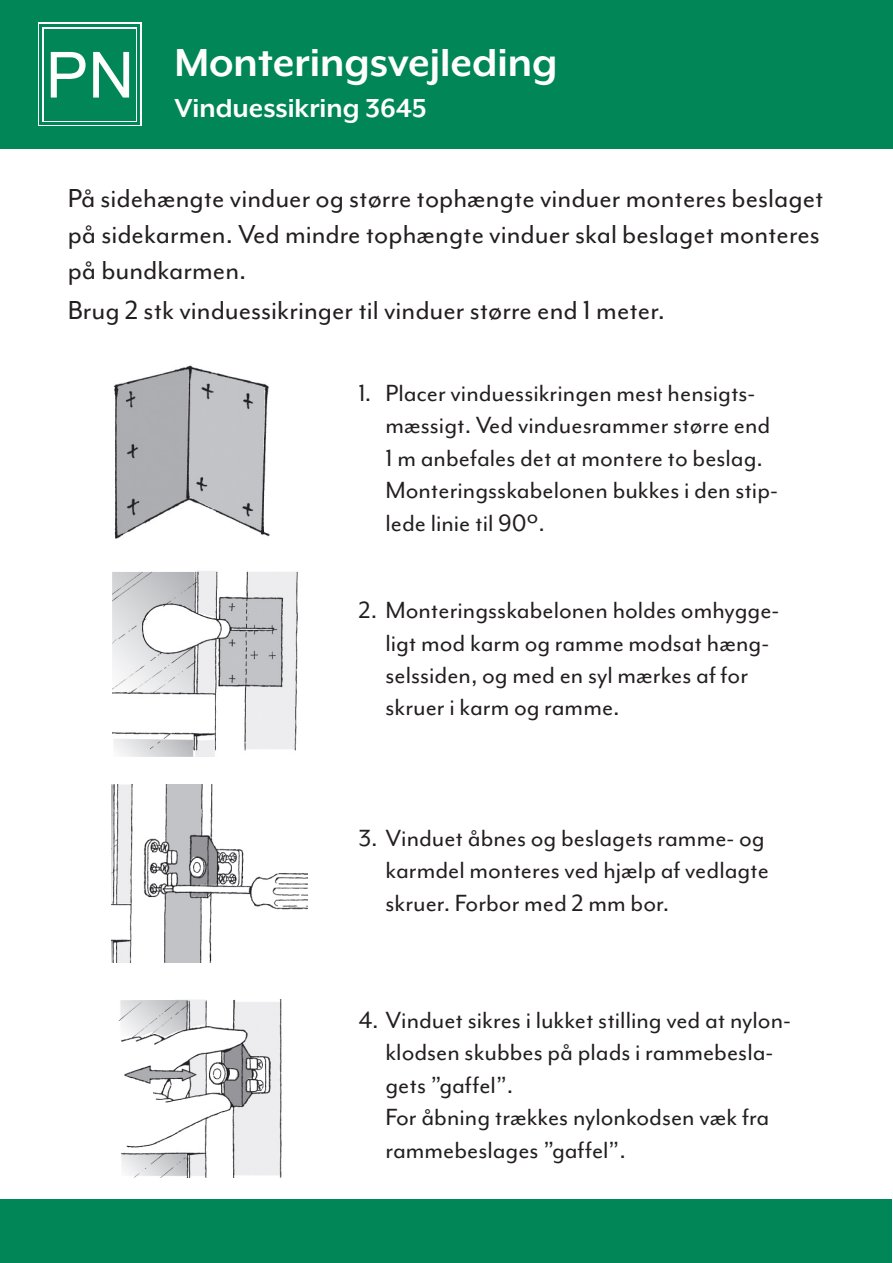
<style>
.page{position:relative;width:893px;height:1263px;background:#fff}
.page>*{position:absolute;margin:0;border:0;box-sizing:border-box;transform-origin:0 0}
.t1{font:700 45px "Mr Eaves XL Mod OT";color:#fff}
.t2{font:30px/36px "Mr Eaves Mod OT";color:#231f20;text-align:justify}
.t3{font:700 30px "Mr Eaves XL Mod OT";color:#fff}
.t4{font:27px/32.4px "Mr Eaves Mod OT";color:#231f20}
</style>
<div class="page">
<div style="left:0;top:0;width:893px;height:149px;background:#008657"></div>
<svg style="left:43px;top:27px;width:94px;height:95px"></svg>
<div style="left:44px;top:29px;width:92px;height:91px;background:#008657"></div>
<svg style="left:51px;top:52px;width:35px;height:46px"></svg>
<svg style="left:93px;top:52px;width:36px;height:46px"></svg>
<div style="left:1px;top:1199px;width:891px;height:64px;background:#008657"></div>
<img style="left:112px;top:571px;width:186px;height:185px">
<img style="left:118px;top:999px;width:164px;height:179px">
<img style="left:113px;top:365px;width:157px;height:174px">
<img style="left:111px;top:785px;width:197px;height:177px">
<p class="t1" style="left:174px;top:40px;width:385px">Monteringsvejleding</p>
<p class="t3" style="left:174px;top:93px;width:254px">Vinduessikring 3645</p>
<p class="t2" style="left:68px;top:180px;width:757px">På sidehængte vinduer og større tophængte vinduer monteres beslaget på sidekarmen. Ved mindre tophængte vinduer skal beslaget monteres på bundkarmen.</p>
<p class="t2" style="left:68px;top:293px;width:599px">Brug 2 stk vinduessikringer til vinduer større end 1 meter.</p>
<p class="t4" style="left:385px;top:377px;width:394px;text-indent:-27px">1. Placer vinduessikringen mest hensigts&shy;mæssigt. Ved vinduesrammer større end 1 m anbefales det at montere to beslag.<br>Monteringsskabelonen bukkes i den stip&shy;lede linie til 90º.</p>
<p class="t4" style="left:385px;top:594px;width:395px;text-indent:-27px">2. Monteringsskabelonen holdes omhygge&shy;ligt mod karm og ramme modsat hæng&shy;selssiden, og med en syl mærkes af for skruer i karm og ramme.</p>
<p class="t4" style="left:385px;top:822px;width:385px;text-indent:-27px">3. Vinduet åbnes og beslagets ramme- og karmdel monteres ved hjælp af vedlagte skruer. Forbor med 2 mm bor.</p>
<p class="t4" style="left:385px;top:1004px;width:407px;text-indent:-27px">4. Vinduet sikres i lukket stilling ved at nylon&shy;klodsen skubbes på plads i rammebesla&shy;gets ”gaffel”.<br>For åbning trækkes nylonkodsen væk fra rammebeslages ”gaffel”.</p>
</div>
